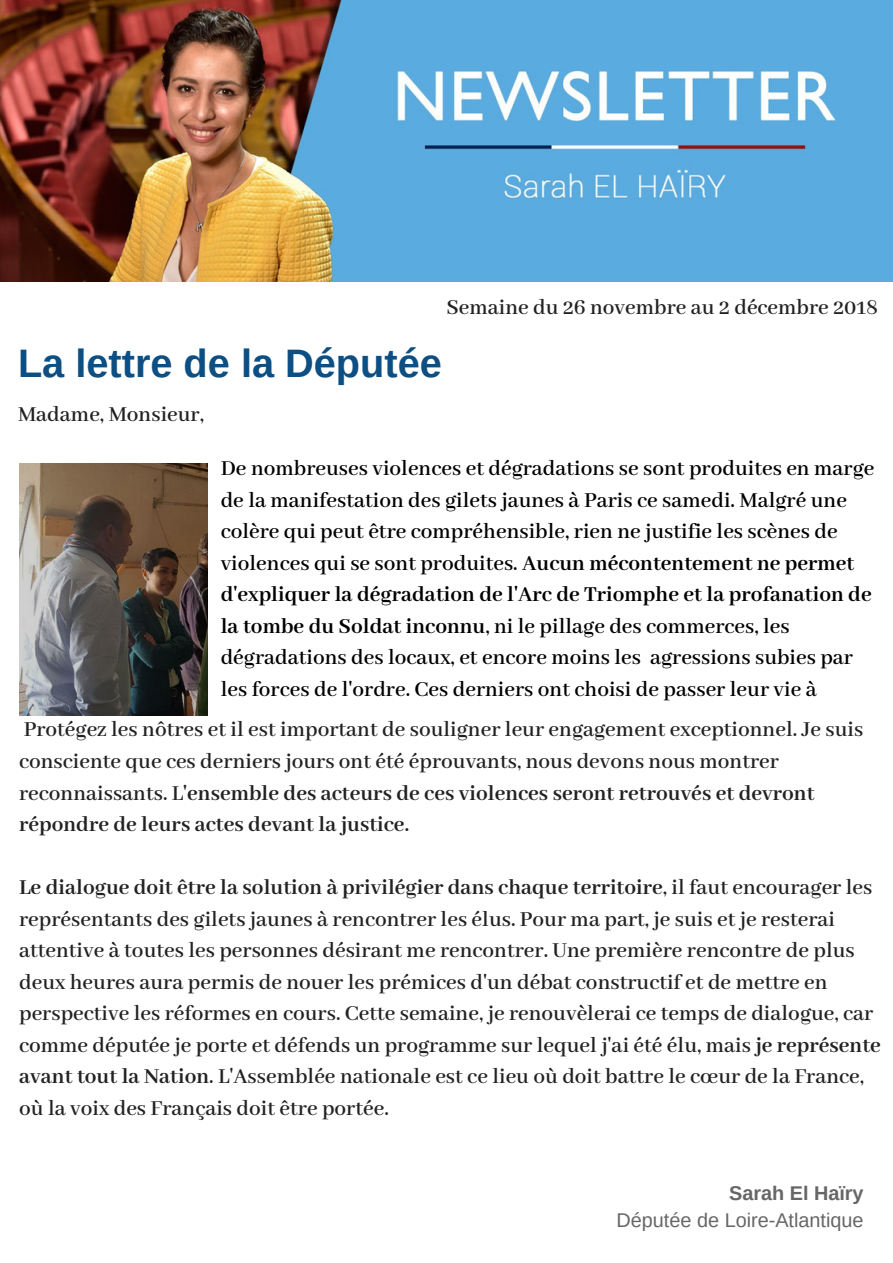
<style>
.page{position:relative;width:893px;height:1263px;background:#fff}
.page>*{position:absolute;margin:0;border:0;box-sizing:border-box;transform-origin:0 0}
.t1{font:700 39.75px "Arimo";color:#0d4f83}
.t2{font:600 23.25px/31.5px "Abhaya Libre";color:#222}
.t3{font:600 23.25px/31.5px "Abhaya Libre";color:#000}
.t4{font:19.8px "Arimo";color:#666}
.t5{font:700 19.8px "Arimo";color:#666}
.s1{font-weight:700}
</style>
<div class="page">
<img style="left:0;top:0;width:893px;height:281px">
<img style="left:19px;top:464px;width:188px;height:251px">
<p class="t2" style="left:446px;top:293px;width:433px">Semaine du 26 novembre au 2 décembre 2018</p>
<h1 class="t1" style="left:18px;top:341px;width:425px">La lettre de la Députée</h1>
<p class="t2" style="left:18px;top:400px;width:188px">Madame, Monsieur,</p>
<p class="t3" style="left:221px;top:454px;width:655px">De nombreuses violences et dégradations se sont produites en marge de la manifestation des gilets jaunes à Paris ce samedi. Malgré une colère qui peut être compréhensible, rien ne justifie les scènes de violences qui se sont produites. <span class="s1">Aucun mécontentement ne permet d'expliquer la dégradation de l'Arc de Triomphe et la profanation de la tombe du Soldat inconnu</span>, ni le pillage des commerces, les dégradations des locaux, et encore moins les agressions subies par les forces de l'ordre. Ces derniers ont choisi de passer leur vie à</p>
<p class="t2" style="left:19px;top:715px;width:846px">Protégez les nôtres et il est important de souligner leur engagement exceptionnel. Je suis consciente que ces derniers jours ont été éprouvants, nous devons nous montrer reconnaissants. L<span class="s1">'ensemble des acteurs de ces violences seront retrouvés et devront répondre de leurs actes devant la justice.</span></p>
<p class="t2" style="left:19px;top:872px;width:863px"><span class="s1">Le dialogue doit être la solution à privilégier dans chaque territoire</span>, il faut encourager les représentants des gilets jaunes à rencontrer les élus. Pour ma part, je suis et je resterai attentive à toutes les personnes désirant me rencontrer. Une première rencontre de plus deux heures aura permis de nouer les prémices d'un débat constructif et de mettre en perspective les réformes en cours. Cette semaine, je renouvèlerai ce temps de dialogue, car comme députée je porte et défends un programme sur lequel j'ai été élu, mais <span class="s1">je représente avant tout la Nation</span>. L'Assemblée nationale est ce lieu où doit battre le cœur de la France, où la voix des Français doit être portée.</p>
<p class="t5" style="left:729px;top:1182px;width:136px">Sarah El Haïry</p>
<p class="t4" style="left:616px;top:1209px;width:249px">Députée de Loire-Atlantique</p>
</div>
